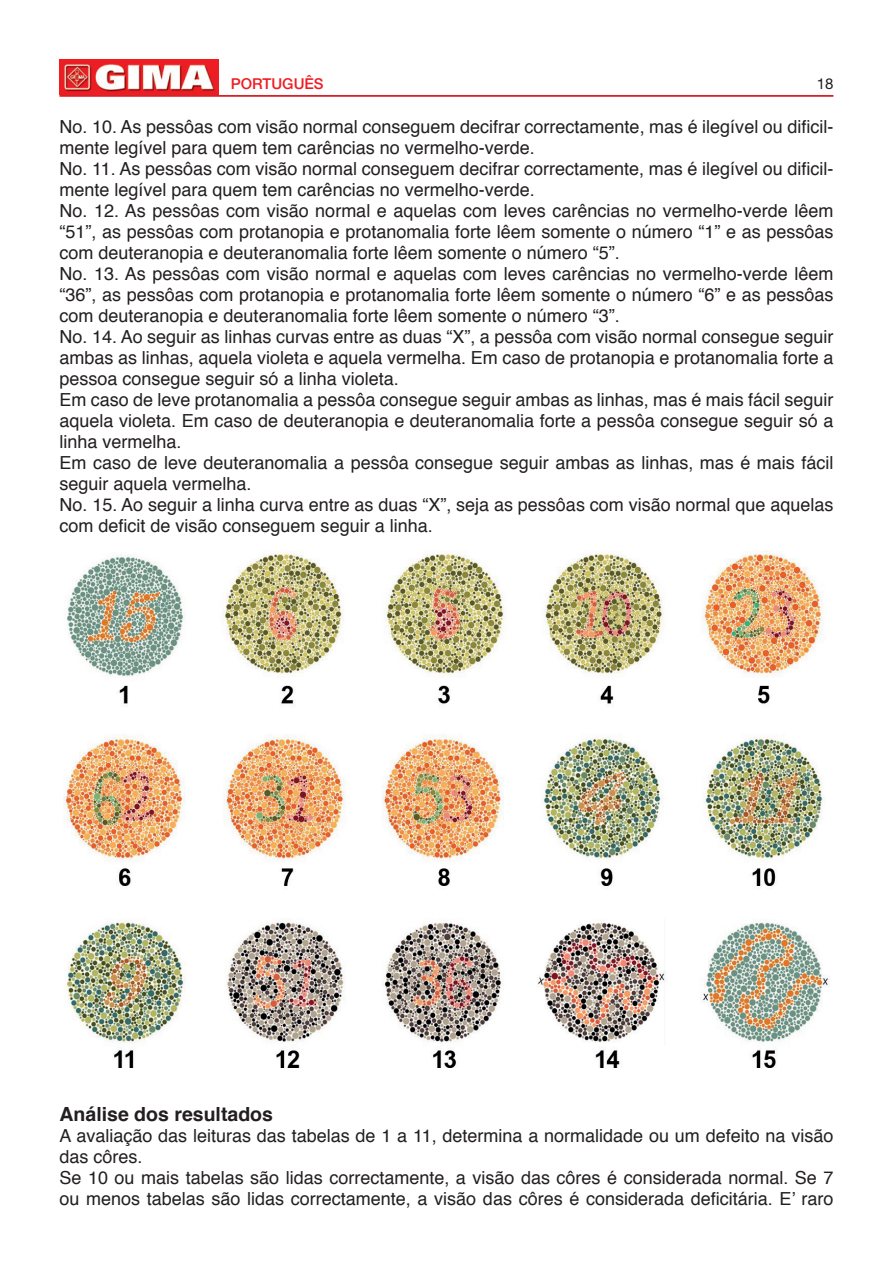
<style>
.page{position:relative;width:893px;height:1263px;background:#fff}
.page>*{position:absolute;margin:0;border:0;box-sizing:border-box;transform-origin:0 0}
.t1{font:700 19.5px "Helvetica";color:#231f20}
.t2{font:18px/21px "Helvetica";color:#231f20}
.t3{font:500 15px "Helvetica Neue LT Std";color:#ee1d23}
.t4{font:15px "Helvetica Neue LT Std";color:#231f20}
</style>
<div class="page">
<hr style="left:60px;top:95px;width:773px;height:2px;background:#d1232a">
<img style="left:60px;top:60px;width:158px;height:35px">
<img style="left:64px;top:551px;width:765px;height:516px">
<p class="t3" style="left:231px;top:75px;width:94px">PORTUGUÊS</p>
<p class="t4" style="left:817px;top:75px;width:18px">18</p>
<p class="t2" style="left:60px;top:116px;width:775px">No. 10. As pessôas com visão normal conseguem decifrar correctamente, mas é ilegível ou dificil&shy;mente legível para quem tem carências no vermelho-verde.</p>
<p class="t2" style="left:60px;top:158px;width:775px">No. 11. As pessôas com visão normal conseguem decifrar correctamente, mas é ilegível ou dificil&shy;mente legível para quem tem carências no vermelho-verde.</p>
<p class="t2" style="left:60px;top:200px;width:775px;text-align:justify">No. 12. As pessôas com visão normal e aquelas com leves carências no vermelho-verde lêem “51”, as pessôas com protanopia e protanomalia forte lêem somente o número “1” e as pessôas com deuteranopia e deuteranomalia forte lêem somente o número “5”.</p>
<p class="t2" style="left:60px;top:263px;width:775px;text-align:justify">No. 13. As pessôas com visão normal e aquelas com leves carências no vermelho-verde lêem “36”, as pessôas com protanopia e protanomalia forte lêem somente o número “6” e as pessôas com deuteranopia e deuteranomalia forte lêem somente o número “3”.</p>
<p class="t2" style="left:60px;top:326px;width:775px;text-align:justify">No. 14. Ao seguir as linhas curvas entre as duas “X”, a pessôa com visão normal consegue seguir ambas as linhas, aquela violeta e aquela vermelha. Em caso de protanopia e protanomalia forte a pessoa consegue seguir só a linha violeta.</p>
<p class="t2" style="left:60px;top:389px;width:775px;text-align:justify">Em caso de leve protanomalia a pessôa consegue seguir ambas as linhas, mas é mais fácil seguir aquela violeta. Em caso de deuteranopia e deuteranomalia forte a pessôa consegue seguir só a linha vermelha.</p>
<p class="t2" style="left:60px;top:452px;width:775px">Em caso de leve deuteranomalia a pessôa consegue seguir ambas as linhas, mas é mais fácil seguir aquela vermelha.</p>
<p class="t2" style="left:60px;top:494px;width:775px">No. 15. Ao seguir a linha curva entre as duas “X”, seja as pessôas com visão normal que aquelas com deficit de visão conseguem seguir a linha.</p>
<p class="t1" style="left:60px;top:1098px;width:215px">Análise dos resultados</p>
<p class="t2" style="left:60px;top:1126px;width:775px">A avaliação das leituras das tabelas de 1 a 11, determina a normalidade ou um defeito na visão das côres.</p>
<p class="t2" style="left:60px;top:1168px;width:775px">Se 10 ou mais tabelas são lidas correctamente, a visão das côres é considerada normal. Se 7 ou menos tabelas são lidas correctamente, a visão das côres é considerada deficitária. E’ raro</p>
</div>
